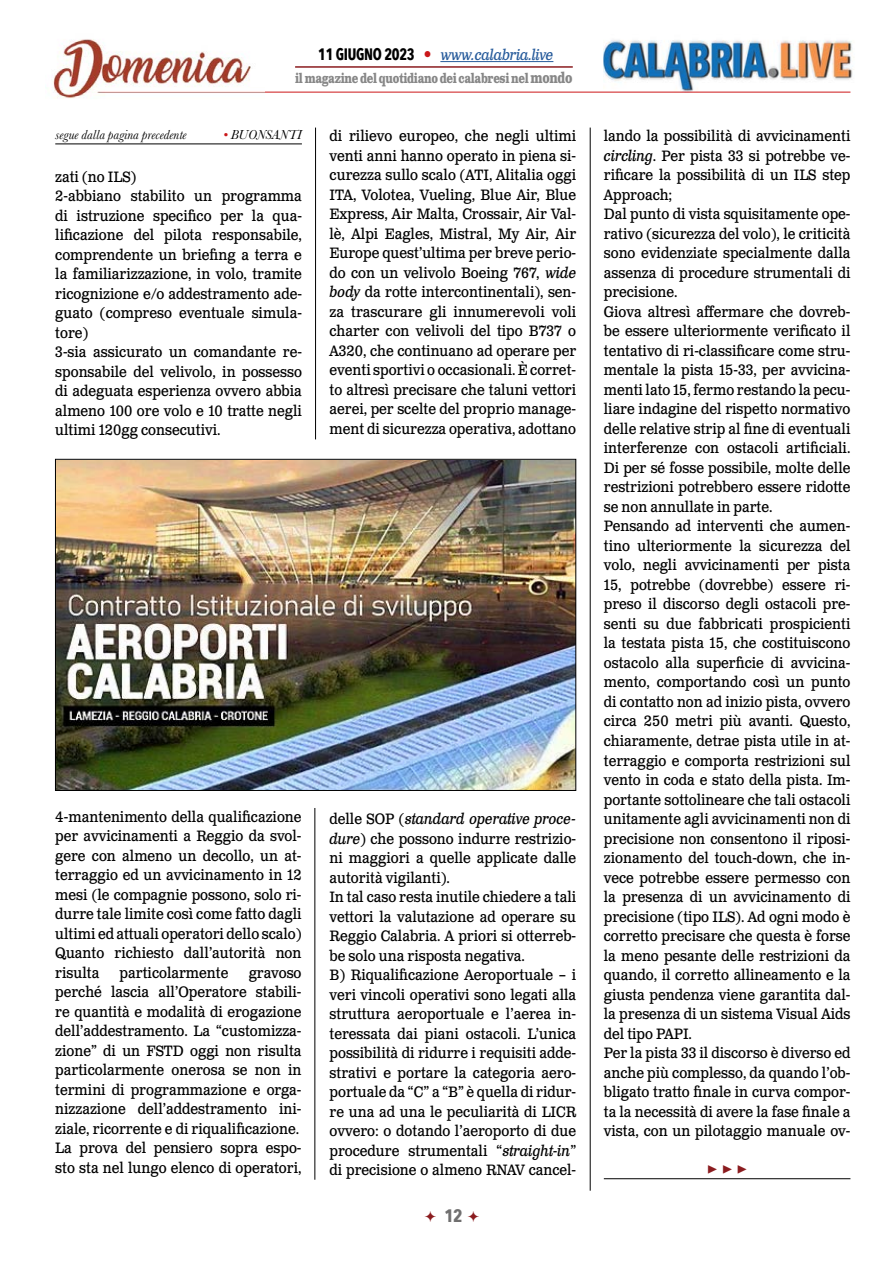
<style>
.page{position:relative;width:893px;height:1263px;background:#fff}
.page>*{position:absolute;margin:0;border:0;box-sizing:border-box;transform-origin:0 0}
.t1{font:700 18px "Minion Pro";color:#8b1c1f}
.t2{font:700 18px "Avenir Next Condensed";color:#706f6f}
.t3{font:15px/19.5px "Clarendon Text Pro";color:#000;scale:.9 1}
.t4{font:italic 15px "Clarendon Text Pro";letter-spacing:-.025em;color:#275b9b;scale:.9 1}
.t5{font:700 13.5px "Clarendon Text Pro";letter-spacing:-.03em;color:#878787;scale:.75 1}
.t6{font:italic 13.5px "Baskerville";color:#000}
.s1{font-family:"Avenir Next Condensed";font-weight:700;font-style:normal;font-size:16.5px;color:#000}
.s2{font-weight:700;font-style:normal;font-size:16.5px;color:#ca181a}
.s3{font-size:15px}
.s4{color:#ca181a}
.s5{font-style:italic}
</style>
<div class="page">
<hr style="left:440px;top:61px;width:113px;height:1px;background:#275b9b">
<hr style="left:295px;top:66px;width:278px;height:2px;background:#8b1c1f">
<img style="left:604px;top:40px;width:249px;height:52px">
<hr style="left:103px;top:92px;width:747px;height:1px;background:#cd1719">
<hr style="left:55px;top:144px;width:247px;height:1px;background:#000">
<hr style="left:315px;top:128px;width:1px;height:311px;background:#000">
<hr style="left:590px;top:128px;width:1px;height:1063px;background:#000">
<hr style="left:315px;top:808px;width:1px;height:372px;background:#000">
<img style="left:57px;top:461px;width:517px;height:328px">
<hr style="left:604px;top:1178px;width:246px;height:1px;background:#000">
<img style="left:53px;top:39px;width:211px;height:60px">
<p class="t4" style="left:318px;top:46px;width:263px"><span class="s1">11 GIUGNO 2023</span> <span class="s2">•</span> www.calabria.live</p>
<p class="t5" style="left:295px;top:70px;width:371px">il magazine del quotidiano dei calabresi nel <span class="s3">mondo</span></p>
<p class="t6" style="left:55px;top:126px;width:133px">segue dalla pagina precedente</p>
<p class="t6" style="left:223px;top:126px;width:80px"><span class="s4">•</span> BUONSANTI</p>
<p class="t3" style="left:55px;top:168px;width:276px">zati (no ILS)<br>2-abbiano stabilito un programma di istruzione specifico per la qua&shy;lificazione del pilota responsabile, comprendente un briefing a terra e la familiarizzazione, in volo, tramite ricognizione e/o addestramento ade&shy;guato (compreso eventuale simula&shy;tore)<br>3-sia assicurato un comandante re&shy;sponsabile del velivolo, in possesso di adeguata esperienza ovvero abbia almeno 100 ore volo e 10 tratte negli ultimi 120gg consecutivi.</p>
<p class="t3" style="left:55px;top:807px;width:275px;text-align:justify">4-mantenimento della qualificazione per avvicinamenti a Reggio da svol&shy;gere con almeno un decollo, un at&shy;terraggio ed un avvicinamento in 12 mesi (le compagnie possono, solo ri&shy;durre tale limite così come fatto dagli ultimi ed attuali operatori dello scalo)<br>Quanto richiesto dall’autorità non risulta</p>
<p class="t3" style="left:120px;top:963px;width:122px">particolarmente</p>
<p class="t3" style="left:55px;top:963px;width:275px;text-indent:193px">gravoso perché lascia all’Operatore stabili&shy;re quantità e modalità di erogazione dell’addestramento. La “customizza&shy;zione” di un FSTD oggi non risulta particolarmente onerosa se non in termini di programmazione e orga&shy;nizzazione dell’addestramento ini&shy;ziale, ricorrente e di riqualificazione.<br>La prova del pensiero sopra espo&shy;sto sta nel lungo elenco di operatori,</p>
<p class="t3" style="left:330px;top:127px;width:276px;text-align:justify">di rilievo europeo, che negli ultimi venti anni hanno operato in piena si&shy;curezza sullo scalo (ATI, Alitalia oggi ITA, Volotea, Vueling, Blue Air, Blue Express, Air Malta, Crossair, Air Val&shy;lè, Alpi Eagles, Mistral, My Air, Air Europe quest’ultima per breve perio&shy;do con un velivolo Boeing 767, <span class="s5">wide body</span> da rotte intercontinentali), sen&shy;za trascurare gli innumerevoli voli charter con velivoli del tipo B737 o A320, che continuano ad operare per eventi sportivi o occasionali. È corret&shy;to altresì precisare che taluni vettori aerei, per scelte del proprio manage&shy;ment di sicurezza operativa, adottano</p>
<p class="t3" style="left:604px;top:127px;width:276px">lando la possibilità di avvicinamenti <span class="s5">circling</span>. Per pista 33 si potrebbe ve&shy;rificare la possibilità di un ILS step Approach;<br>Dal punto di vista squisitamente ope&shy;rativo (sicurezza del volo), le criticità sono evidenziate specialmente dalla assenza di procedure strumentali di precisione.<br>Giova altresì affermare che dovreb&shy;be essere ulteriormente verificato il tentativo di ri-classificare come stru&shy;mentale la pista 15-33, per avvicina&shy;menti lato 15, fermo restando la pecu&shy;liare indagine del rispetto normativo delle relative strip al fine di eventuali interferenze con ostacoli artificiali.<br>Di per sé fosse possibile, molte delle restrizioni potrebbero essere ridotte se non annullate in parte.<br>Pensando ad interventi che aumen&shy;tino ulteriormente la sicurezza del volo, negli avvicinamenti per pista 15, potrebbe (dovrebbe) essere ri&shy;preso il discorso degli ostacoli pre&shy;senti su due fabbricati prospicienti la testata pista 15, che costituiscono ostacolo alla superficie di avvicina&shy;mento, comportando così un punto di contatto non ad inizio pista, ovvero circa 250 metri più avanti. Questo, chiaramente, detrae pista utile in at&shy;terraggio e comporta restrizioni sul vento in coda e stato della pista. Im&shy;portante sottolineare che tali ostacoli unitamente agli avvicinamenti non di precisione non consentono il riposi&shy;zionamento del touch-down, che in&shy;vece potrebbe essere permesso con la presenza di un avvicinamento di precisione (tipo ILS). Ad ogni modo è corretto precisare che questa è forse la meno pesante delle restrizioni da quando, il corretto allineamento e la giusta pendenza viene garantita dal&shy;la presenza di un sistema Visual Aids del tipo PAPI.<br>Per la pista 33 il discorso è diverso ed anche più complesso, da quando l’ob&shy;bligato tratto finale in curva compor&shy;ta la necessità di avere la fase finale a vista, con un pilotaggio manuale ov-</p>
<p class="t3" style="left:330px;top:810px;width:276px">delle SOP (<span class="s5">standard operative proce&shy;dure</span>) che possono indurre restrizio&shy;ni maggiori a quelle applicate dalle autorità vigilanti).<br>In tal caso resta inutile chiedere a tali vettori la valutazione ad operare su Reggio Calabria. A priori si otterreb&shy;be solo una risposta negativa.<br>B) Riqualificazione Aeroportuale – i veri vincoli operativi sono legati alla struttura aeroportuale e l’aerea in&shy;teressata dai piani ostacoli. L’unica possibilità di ridurre i requisiti adde&shy;strativi e portare la categoria aero&shy;portuale da “C” a “B” è quella di ridur&shy;re una ad una le peculiarità di LICR ovvero: o dotando l’aeroporto di due procedure strumentali “<span class="s5">straight-in</span>” di precisione o almeno RNAV cancel-</p>
<p class="t1" style="left:707px;top:1156px;width:42px">▶ ▶ ▶</p>
<p class="t2" style="left:444px;top:1205px;width:19px">12</p>
</div>
